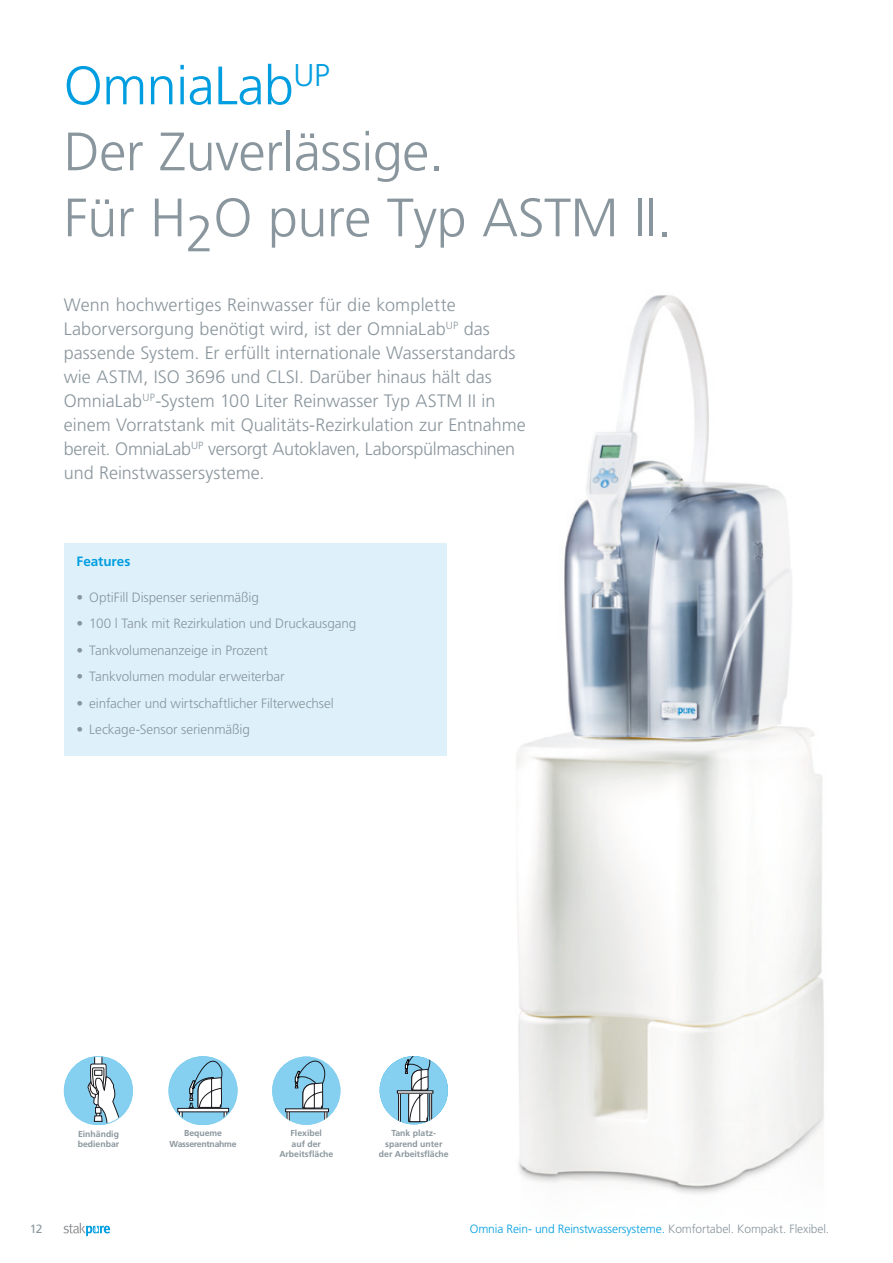
<style>
.page{position:relative;width:893px;height:1263px;background:#fff}
.page>*{position:absolute;margin:0;border:0;box-sizing:border-box;transform-origin:0 0}
.t1{font:300 54px/66px "Frutiger LT Pro";letter-spacing:-.01em;color:#8a969d}
.t2{font:300 18px/24px "Frutiger LT Pro";color:#8a969d}
.t3{font:300 13.5px "Frutiger LT Pro";letter-spacing:-.01em;color:#8a969d}
.t4{font:700 13.5px "Frutiger LT Pro";color:#009ee0}
.t5{font:300 12px "Frutiger LT Pro";letter-spacing:-.01em;color:#009ee0}
.t6{font:12px "Frutiger LT Pro";color:#8a969d}
.t7{font:700 8.7px/10.4px "Frutiger LT Pro";color:#8a969d;text-align:center}
.t8{font:700 8.7px/10.4px "Frutiger LT Pro";letter-spacing:-.03em;color:#8a969d;text-align:center}
.s1{color:#009ee0}
.s2{color:#8a969d}
</style>
<div class="page">
<svg style="left:63px;top:1223px;width:47px;height:13px"></svg>
<img style="left:516px;top:295px;width:308px;height:899px">
<div style="left:64px;top:543px;width:382px;height:213px;background:#def1fb"></div>
<div style="left:272px;top:1056px;width:68px;height:69px;background:#85d0f0;border-radius:33px"></div>
<svg style="left:287px;top:1056px;width:42px;height:69px"></svg>
<div style="left:285px;top:1108px;width:44px;height:4px;border:1px solid #1a171c"></div>
<div style="left:380px;top:1056px;width:68px;height:68px;background:#85d0f0;border-radius:34px"></div>
<svg style="left:405px;top:1056px;width:28px;height:66px"></svg>
<div style="left:398px;top:1092px;width:3px;height:30px;border:1px solid #1a171c"></div>
<div style="left:430px;top:1092px;width:2px;height:30px;border:1px solid #1a171c"></div>
<div style="left:397px;top:1090px;width:36px;height:3px;border:1px solid #1a171c"></div>
<div style="left:64px;top:1056px;width:69px;height:69px;background:#85d0f0;border-radius:34px"></div>
<svg style="left:87px;top:1056px;width:38px;height:69px"></svg>
<div style="left:64px;top:1056px;width:69px;height:69px;border:1px solid #85d0f0;border-radius:50%"></div>
<div style="left:169px;top:1056px;width:68px;height:69px;background:#85d0f0;border-radius:34px"></div>
<svg style="left:179px;top:1112px;width:3px;height:6px"></svg>
<svg style="left:188px;top:1056px;width:39px;height:69px"></svg>
<div style="left:178px;top:1108px;width:51px;height:4px;border:1px solid #1a171c"></div>
<div style="left:168px;top:1056px;width:69px;height:69px;border:1px solid #85d0f0;border-radius:50%"></div>
<h1 class="t1" style="left:64px;top:53px;width:610px"><span class="s1">OmniaLab</span><sup>UP<br></sup>Der Zuverlässige.<br>Für H<sub>2</sub>O pure Typ ASTM II.</h1>
<p class="t2" style="left:64px;top:293px;width:464px">Wenn hochwertiges Reinwasser für die komplette Laborversorgung benötigt wird, ist der OmniaLab<sup>UP</sup> das passende System. Er erfüllt internationale Wasserstandards wie ASTM, ISO 3696 und CLSI. Darüber hinaus hält das OmniaLab<sup>UP</sup>-System 100 Liter Reinwasser Typ ASTM II in einem Vorratstank mit Qualitäts-Rezirkulation zur Entnahme bereit. OmniaLab<sup>UP</sup> versorgt Autoklaven, Laborspülmaschinen und Reinstwassersysteme.</p>
<p class="t4" style="left:77px;top:553px;width:55px">Features</p>
<p class="t3" style="left:77px;top:589px;width:184px">• OptiFill Dispenser serienmäßig</p>
<p class="t3" style="left:77px;top:616px;width:281px">• 100 l Tank mit Rezirkulation und Druckausgang</p>
<p class="t3" style="left:77px;top:642px;width:193px">• Tankvolumenanzeige in Prozent</p>
<p class="t3" style="left:77px;top:669px;width:210px">• Tankvolumen modular erweiterbar</p>
<p class="t3" style="left:77px;top:695px;width:259px">• einfacher und wirtschaftlicher Filterwechsel</p>
<p class="t3" style="left:77px;top:722px;width:175px">• Leckage-Sensor serienmäßig</p>
<p class="t6" style="left:30px;top:1222px;width:14px">12</p>
<p class="t7" style="left:78px;top:1129px;width:43px;text-align:left">Einhändig bedienbar</p>
<p class="t8" style="left:170px;top:1128px;width:68px">Bequeme<br>Wasserentnahme</p>
<p class="t7" style="left:279px;top:1128px;width:55px">Flexibel<br>auf der<br>Arbeitsfläche</p>
<p class="t7" style="left:379px;top:1128px;width:71px">Tank platz&shy;sparend unter der Arbeitsfläche</p>
<p class="t5" style="left:470px;top:1222px;width:361px">Omnia Rein- und Reinstwassersysteme. <span class="s2">Komfortabel. Kompakt. Flexibel.</span></p>
</div>
